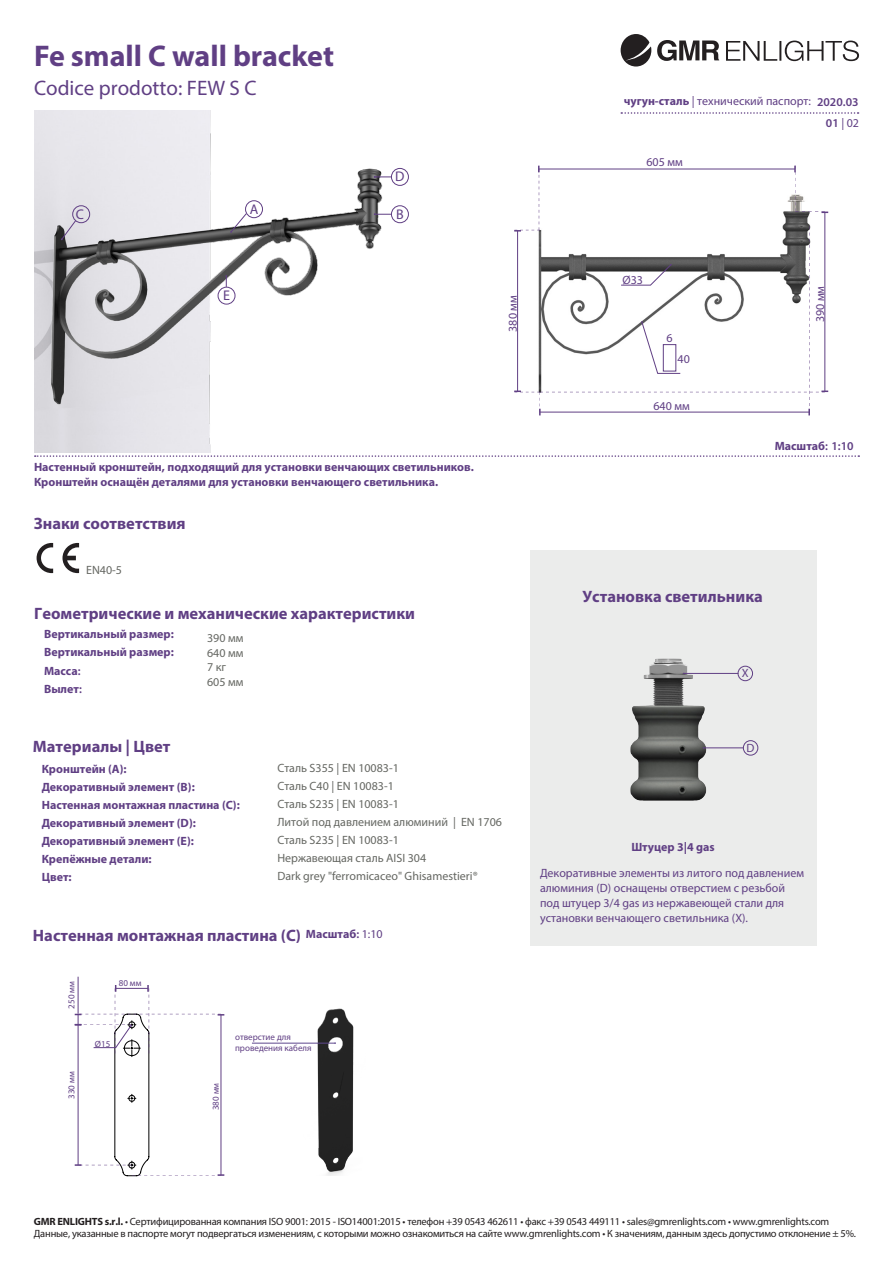
<style>
.page{position:relative;width:893px;height:1263px;background:#fff}
.page>*{position:absolute;margin:0;border:0;box-sizing:border-box;transform-origin:0 0}
.t1{font:700 30px "Myriad Pro";color:#603f84}
.t2{font:21px "Myriad Pro";color:#603f84}
.t3{font:700 16.5px "Myriad Pro";color:#603f84}
.t4{font:14.1px "Myriad Pro";color:#603f84}
.t5{font:700 12px/18px "Myriad Pro";color:#603f84}
.t6{font:12px/14.7px "Myriad Pro";color:#603f84;text-align:center}
.t7{font:12px/18px "Myriad Pro";color:#656762}
.t8{font:600 12px "Myriad Pro";color:#603f84}
.t9{font:10.5px/12px "Myriad Pro";letter-spacing:-.02em;color:#231f20}
.t10{font:9px/10.8px "Myriad Pro";color:#603f84}
.s1{font-weight:700}
.s2{font-weight:600}
.s3{font-weight:400}
</style>
<div class="page">
<svg style="left:35px;top:455px;width:824px;height:2px"></svg>
<svg style="left:37px;top:543px;width:16px;height:30px"></svg>
<svg style="left:63px;top:543px;width:16px;height:30px"></svg>
<svg style="left:621px;top:112px;width:238px;height:2px"></svg>
<img style="left:34px;top:111px;width:375px;height:341px">
<div style="left:391px;top:168px;width:18px;height:18px;border:1px solid #603f84;border-radius:50%"></div>
<svg style="left:374px;top:176px;width:17px;height:2px"></svg>
<div style="left:72px;top:205px;width:18px;height:18px;border:1px solid #603f84;border-radius:50%"></div>
<svg style="left:61px;top:220px;width:15px;height:20px"></svg>
<div style="left:245px;top:200px;width:18px;height:18px;border:1px solid #603f84;border-radius:50%"></div>
<svg style="left:230px;top:213px;width:17px;height:20px"></svg>
<div style="left:391px;top:205px;width:18px;height:18px;border:1px solid #603f84;border-radius:50%"></div>
<svg style="left:374px;top:213px;width:17px;height:2px"></svg>
<div style="left:218px;top:287px;width:17px;height:17px;border:1px solid #603f84;border-radius:50%"></div>
<svg style="left:225px;top:275px;width:2px;height:12px"></svg>
<svg style="left:514px;top:166px;width:314px;height:249px"></svg>
<div style="left:663px;top:344px;width:13px;height:27px;border:1px solid #603f84"></div>
<hr style="left:78px;top:977px;width:1px;height:37px;background:#603f84">
<img style="left:301px;top:1008px;width:53px;height:168px">
<svg style="left:75px;top:985px;width:149px;height:191px"></svg>
<hr style="left:252px;top:1043px;width:83px;height:1px;background:#5e488d">
<svg style="left:621px;top:34px;width:30px;height:33px"></svg>
<svg style="left:657px;top:40px;width:62px;height:21px"></svg>
<svg style="left:726px;top:41px;width:133px;height:20px"></svg>
<div style="left:530px;top:550px;width:286px;height:396px;background:#ebeceb"></div>
<img style="left:630px;top:658px;width:85px;height:143px">
<div style="left:738px;top:666px;width:15px;height:15px;border:1px solid #603f84;border-radius:50%"></div>
<hr style="left:684px;top:673px;width:54px;height:1px;background:#603f84">
<div style="left:743px;top:740px;width:15px;height:15px;border:1px solid #603f84;border-radius:50%"></div>
<hr style="left:703px;top:748px;width:41px;height:1px;background:#603f84">
<p class="t1" style="left:34px;top:36px;width:302px">Fe small C wall bracket</p>
<p class="t2" style="left:34px;top:75px;width:224px">Codice prodotto: FEW S C</p>
<p class="t4" style="left:76px;top:205px;width:10px">C</p>
<p class="t4" style="left:250px;top:200px;width:10px">A</p>
<p class="t4" style="left:395px;top:168px;width:11px">D</p>
<p class="t4" style="left:396px;top:205px;width:9px">B</p>
<p class="t6" style="left:624px;top:94px;width:189px"><span class="s1">чугун-сталь</span> | технический паспорт:</p>
<p class="t8" style="left:817px;top:94px;width:43px">2020.03</p>
<p class="t6" style="left:646px;top:154px;width:38px">605 мм</p>
<p class="t6" style="left:826px;top:115px;width:35px"><span class="s2">01</span> | 02</p>
<p class="t6" style="left:622px;top:273px;width:22px">Ø33</p>
<p class="t4" style="left:223px;top:286px;width:8px">E</p>
<p class="t6" style="left:813px;top:322px;width:38px;rotate:-90deg">390 мм</p>
<p class="t6" style="left:505px;top:332px;width:38px;rotate:-90deg">380 мм</p>
<p class="t6" style="left:666px;top:331px;width:8px">6</p>
<p class="t6" style="left:678px;top:352px;width:14px">40</p>
<p class="t5" style="left:34px;top:459px;width:441px;line-height:14.7px">Настенный кронштейн, подходящий для установки венчающих светильников.<br>Кронштейн оснащён деталями для установки венчающего светильника.</p>
<p class="t3" style="left:34px;top:513px;width:153px">Знаки соответствия</p>
<p class="t7" style="left:86px;top:561px;width:37px">EN40-5</p>
<p class="t3" style="left:34px;top:603px;width:382px">Геометрические и механические характеристики</p>
<p class="t5" style="left:44px;top:625px;width:131px">Вертикальный размер:<br>Вертикальный размер:</p>
<p class="t5" style="left:44px;top:661px;width:38px">Масса<span class="s2">:</span></p>
<p class="t5" style="left:44px;top:679px;width:39px">Вылет<span class="s2">:</span></p>
<p class="t7" style="left:207px;top:628px;width:38px">390 мм</p>
<p class="t7" style="left:207px;top:646px;width:38px;line-height:14.1px">640 мм<br>7 кг<br>605 мм</p>
<p class="t3" style="left:33px;top:736px;width:139px">Материалы | Цвет</p>
<p class="t5" style="left:42px;top:760px;width:200px">Кронштейн (A):<br>Декоративный элемент (B):<br>Настенная монтажная пластина (C):<br>Декоративный элемент (D):<br>Декоративный элемент (E):<br>Крепёжные детали:<br>Цвет:</p>
<p class="t7" style="left:277px;top:759px;width:226px">Сталь S355 | EN 10083-1<br>Сталь C40 | EN 10083-1<br>Сталь S235 | EN 10083-1<br>Литой под давлением алюминий | EN 1706<br>Сталь S235 | EN 10083-1<br>Нержавеющая сталь AISI 304<br>Dark grey "ferromicaceo" Ghisamestieri®</p>
<p class="t3" style="left:33px;top:925px;width:270px">Настенная монтажная пластина (C)</p>
<p class="t5" style="left:306px;top:924px;width:78px">Масштаб<span class="s2">:</span> <span class="s3">1:10</span></p>
<p class="t10" style="left:66px;top:1009px;width:29px;rotate:-90deg">250 мм</p>
<p class="t10" style="left:66px;top:1099px;width:29px;rotate:-90deg">330 мм</p>
<p class="t10" style="left:119px;top:977px;width:24px">80 мм</p>
<p class="t10" style="left:95px;top:1038px;width:17px">Ø15</p>
<p class="t10" style="left:210px;top:1110px;width:29px;rotate:-90deg">380 мм</p>
<p class="t10" style="left:235px;top:1031px;width:78px">отверстие для проведения кабеля</p>
<p class="t6" style="left:653px;top:398px;width:38px">640 мм</p>
<p class="t5" style="left:775px;top:436px;width:80px">Масштаб<span class="s2">: 1:10</span></p>
<p class="t3" style="left:583px;top:586px;width:182px">Установка светильника</p>
<p class="t6" style="left:742px;top:665px;width:8px">X</p>
<p class="t6" style="left:747px;top:740px;width:9px">D</p>
<p class="t6" style="left:540px;top:834px;width:266px;line-height:26.1px"><span class="s1">Штуцер 3|4 gas<br></span>Декоративные элементы из литого под давлением</p>
<p class="t6" style="left:540px;top:880px;width:247px;text-align:justify">алюминия (D) оснащены отверстием с резьбой под штуцер 3/4 gas из нержавеющей стали для установки венчающего светильника (X).</p>
<p class="t9" style="left:34px;top:1215px;width:823px"><span class="s1">GMR ENLIGHTS s.r.l.</span> • Сертифицированная компания ISO 9001: 2015 - ISO14001:2015 • телефон +39 0543 462611 • факс +39 0543 449111 • sales@gmrenlights.com • www.gmrenlights.com<br>Данные, указанные в паспорте могут подвергаться изменениям, с которыми можно ознакомиться на сайте www.gmrenlights.com • К значениям, данным здесь допустимо отклонение ± 5%.</p>
</div>
